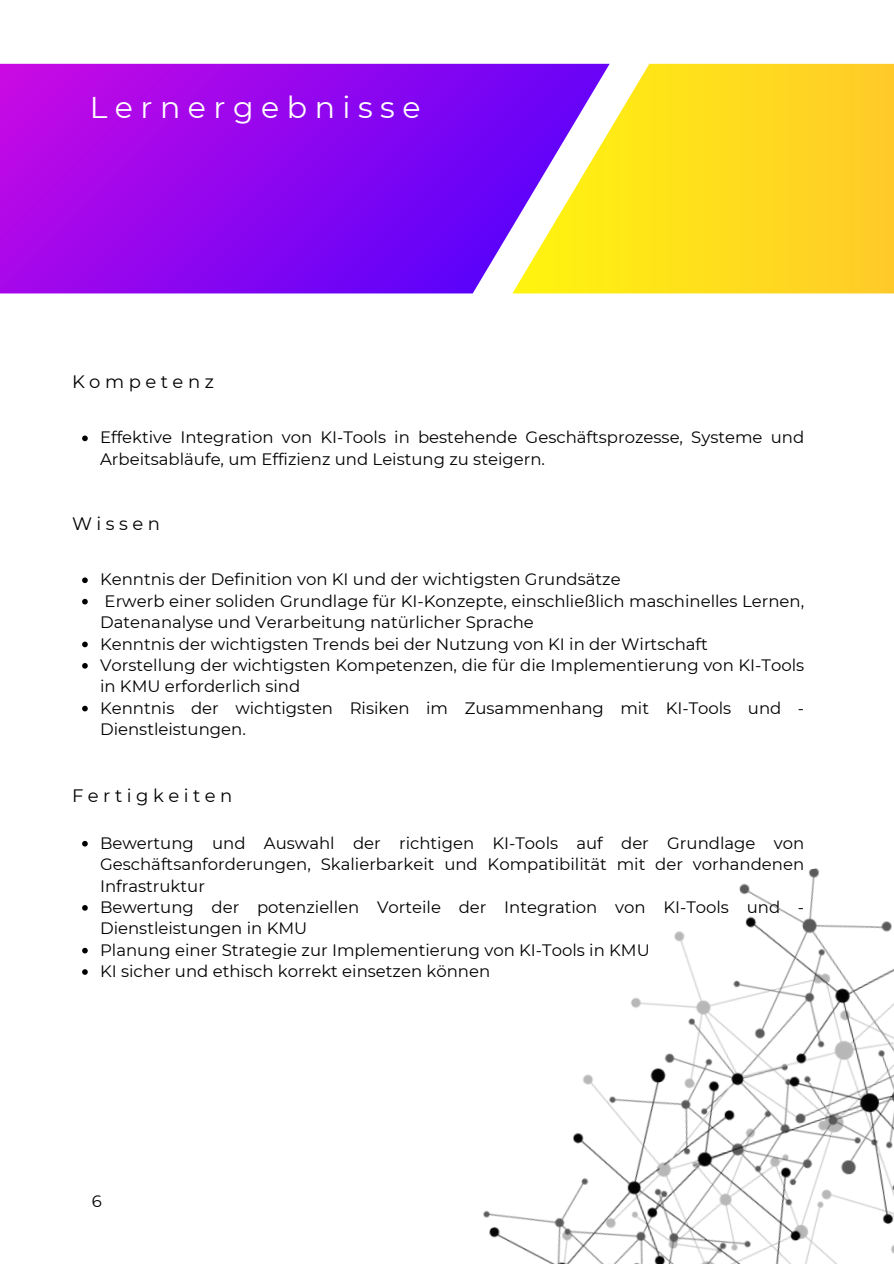
<style>
.page{position:relative;width:894px;height:1264px;background:#fff}
.page>*{position:absolute;margin:0;border:0;box-sizing:border-box;transform-origin:0 0}
.t1{font:30px "Montserrat";letter-spacing:.25em;color:#fff}
.t2{font:18px "Montserrat";letter-spacing:.25em;color:#000}
.t3{font:16.5px/21.3px "Montserrat";color:#000}
</style>
<div class="page">
<svg style="left:82px;top:435px;width:6px;height:6px"></svg>
<svg style="left:0;top:64px;width:512px;height:229px;background:#9108ef"></svg>
<svg style="left:512px;top:64px;width:381px;height:229px;background:#f1ca46"></svg>
<svg style="left:82px;top:577px;width:6px;height:6px"></svg>
<svg style="left:82px;top:599px;width:6px;height:5px"></svg>
<svg style="left:82px;top:641px;width:6px;height:6px"></svg>
<svg style="left:82px;top:663px;width:6px;height:5px"></svg>
<svg style="left:82px;top:705px;width:6px;height:6px"></svg>
<svg style="left:82px;top:840px;width:6px;height:6px"></svg>
<svg style="left:82px;top:905px;width:6px;height:5px"></svg>
<svg style="left:82px;top:947px;width:6px;height:6px"></svg>
<svg style="left:82px;top:969px;width:6px;height:5px"></svg>
<img style="left:483px;top:868px;width:410px;height:395px">
<p class="t1" style="left:90px;top:89px;width:332px">Lernergebnisse</p>
<p class="t2" style="left:72px;top:371px;width:143px">Kompetenz</p>
<p class="t3" style="left:100px;top:427px;width:705px">Effektive Integration von KI-Tools in bestehende Geschäftsprozesse, Systeme und<br>Arbeitsabläufe, um Effizienz und Leistung zu steigern.</p>
<p class="t2" style="left:72px;top:513px;width:90px">Wissen</p>
<p class="t3" style="left:100px;top:568px;width:522px">Kenntnis der Definition von KI und der wichtigsten Grundsätze</p>
<p class="t3" style="left:100px;top:590px;width:705px">Erwerb einer soliden Grundlage für KI-Konzepte, einschließlich maschinelles Lernen,<br>Datenanalyse und Verarbeitung natürlicher Sprache</p>
<p class="t3" style="left:100px;top:633px;width:609px">Kenntnis der wichtigsten Trends bei der Nutzung von KI in der Wirtschaft</p>
<p class="t3" style="left:100px;top:654px;width:705px">Vorstellung der wichtigsten Kompetenzen, die für die Implementierung von KI-Tools in KMU erforderlich sind</p>
<p class="t3" style="left:100px;top:697px;width:705px">Kenntnis der wichtigsten Risiken im Zusammenhang mit KI-Tools und -<br>Dienstleistungen.</p>
<p class="t2" style="left:72px;top:784px;width:162px">Fertigkeiten</p>
<p class="t3" style="left:100px;top:832px;width:705px;text-align:justify">Bewertung und Auswahl der richtigen KI-Tools auf der Grundlage von Geschäftsanforderungen, Skalierbarkeit und Kompatibilität mit der vorhandenen Infrastruktur</p>
<p class="t3" style="left:100px;top:896px;width:705px">Bewertung der potenziellen Vorteile der Integration von KI-Tools und -<br>Dienstleistungen in KMU</p>
<p class="t3" style="left:100px;top:939px;width:551px">Planung einer Strategie zur Implementierung von KI-Tools in KMU</p>
<p class="t3" style="left:100px;top:960px;width:391px">KI sicher und ethisch korrekt einsetzen können</p>
<h1 class="t3" style="left:92px;top:1190px;width:12px">6</h1>
</div>
